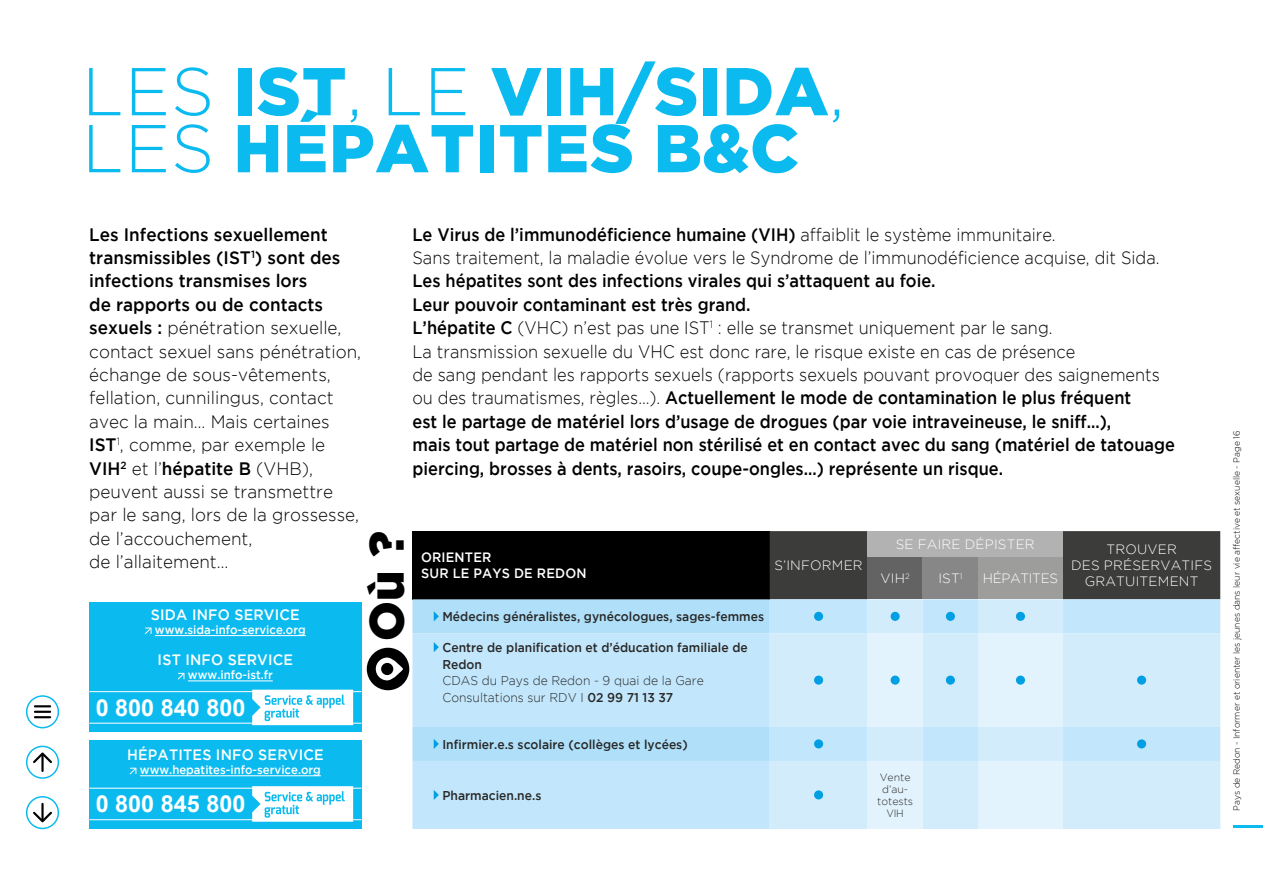
<style>
.page{position:relative;width:1263px;height:893px;background:#fff}
.page>*{position:absolute;margin:0;border:0;box-sizing:border-box;transform-origin:0 0}
.t1{font:900 67.5px/57px "Gotham";letter-spacing:.015em;color:#0bbbef}
.t2{font:900 48px "Gotham";color:#000}
.t3{font:700 23.4px "Arial";color:#fff}
.t4{font:500 18px/23.4px "Gotham";color:#000;scale:.91 1}
.t5{font:300 18px/23.4px "Gotham";color:#000;scale:.95 1}
.t6{font:300 18px/23.4px "Gotham";color:#000;scale:.91 1}
.t7{font:500 15px "Gotham";letter-spacing:.015em;color:#fff;scale:.95 1}
.t8{font:300 13.5px/16.2px "Gotham";letter-spacing:.015em;color:#fff;text-align:center}
.t9{font:500 13.5px/16.2px "Gotham";letter-spacing:.015em;color:#fff;scale:.95 1}
.t10{font:300 13.5px "Gotham";letter-spacing:-.025em;color:#fff}
.t11{font:500 12.75px/16.5px "Gotham";color:#282827;scale:.95 1}
.t12{font:300 12.75px/16.5px "Gotham";color:#282827;scale:.95 1}
.t13{font:500 12px "Gotham";color:#fff;scale:.95 1}
.t14{font:300 10.5px/12px "Gotham";color:#282827;text-align:center}
.t15{font:300 9px "Gotham";color:#000;scale:.95 1}
.t16{font:300 7.8px "Gotham";color:#fff}
.s1{font-weight:300}
.s2{font-weight:500}
</style>
<div class="page">
<div style="left:26px;top:695px;width:33px;height:33px;border:2px solid #0bbbef;border-radius:50%"></div>
<div style="left:26px;top:746px;width:33px;height:33px;border:2px solid #0bbbef;border-radius:50%"></div>
<div style="left:26px;top:796px;width:33px;height:33px;border:2px solid #0bbbef;border-radius:50%"></div>
<svg style="left:33px;top:752px;width:19px;height:11px"></svg>
<hr style="left:41px;top:755px;width:3px;height:17px;background:#000">
<svg style="left:33px;top:812px;width:19px;height:10px"></svg>
<hr style="left:41px;top:803px;width:3px;height:17px;background:#000">
<svg style="left:34px;top:705px;width:17px;height:13px"></svg>
<div style="left:89px;top:740px;width:272px;height:88px;background:#0bbbef"></div>
<div style="left:89px;top:602px;width:272px;height:129px;background:#0bbbef"></div>
<hr style="left:140px;top:775px;width:181px;height:1px;background:#fff">
<svg style="left:130px;top:768px;width:6px;height:6px"></svg>
<hr style="left:89px;top:788px;width:272px;height:1px;background:#fff">
<hr style="left:89px;top:819px;width:272px;height:1px;background:#fff">
<svg style="left:252px;top:786px;width:101px;height:36px"></svg>
<hr style="left:155px;top:635px;width:151px;height:1px;background:#fff">
<hr style="left:188px;top:681px;width:85px;height:1px;background:#fff">
<svg style="left:145px;top:627px;width:7px;height:7px"></svg>
<svg style="left:178px;top:673px;width:6px;height:6px"></svg>
<hr style="left:89px;top:691px;width:272px;height:1px;background:#fff">
<hr style="left:89px;top:723px;width:272px;height:1px;background:#fff">
<svg style="left:252px;top:690px;width:101px;height:35px"></svg>
<div style="left:412px;top:531px;width:358px;height:68px;background:#000"></div>
<div style="left:770px;top:531px;width:450px;height:68px;background:#3c3c3b"></div>
<div style="left:867px;top:531px;width:196px;height:27px;background:#b3b2b2"></div>
<div style="left:867px;top:558px;width:56px;height:41px;background:#646363"></div>
<div style="left:923px;top:558px;width:55px;height:41px;background:#878787"></div>
<div style="left:978px;top:558px;width:85px;height:41px;background:#9d9d9c"></div>
<svg style="left:412px;top:599px;width:358px;height:230px;fill:#c2e6fb"></svg>
<svg style="left:770px;top:599px;width:450px;height:230px;fill:#d2ecfc"></svg>
<svg style="left:867px;top:633px;width:196px;height:196px"></svg>
<svg style="left:434px;top:611px;width:5px;height:10px"></svg>
<div style="left:814px;top:612px;width:9px;height:9px;background:#009fe3;border-radius:50%"></div>
<div style="left:890px;top:612px;width:10px;height:9px;background:#009fe3;border-radius:50%"></div>
<div style="left:946px;top:612px;width:9px;height:9px;background:#009fe3;border-radius:50%"></div>
<div style="left:1016px;top:612px;width:9px;height:9px;background:#009fe3;border-radius:50%"></div>
<svg style="left:434px;top:642px;width:5px;height:10px"></svg>
<div style="left:814px;top:676px;width:9px;height:9px;background:#009fe3;border-radius:50%"></div>
<div style="left:890px;top:676px;width:10px;height:9px;background:#009fe3;border-radius:50%"></div>
<div style="left:946px;top:676px;width:9px;height:9px;background:#009fe3;border-radius:50%"></div>
<div style="left:1016px;top:676px;width:9px;height:9px;background:#009fe3;border-radius:50%"></div>
<div style="left:1137px;top:676px;width:9px;height:9px;background:#009fe3;border-radius:50%"></div>
<svg style="left:434px;top:739px;width:5px;height:10px"></svg>
<div style="left:814px;top:739px;width:9px;height:9px;background:#009fe3;border-radius:50%"></div>
<div style="left:1137px;top:739px;width:9px;height:9px;background:#009fe3;border-radius:50%"></div>
<svg style="left:434px;top:790px;width:5px;height:10px"></svg>
<div style="left:814px;top:790px;width:9px;height:9px;background:#009fe3;border-radius:50%"></div>
<div style="left:367px;top:648px;width:42px;height:42px;background:#000;border-radius:50%"></div>
<svg style="left:376px;top:658px;width:27px;height:22px"></svg>
<hr style="left:1233px;top:825px;width:30px;height:2px;background:#0bbbef">
<h1 class="t1" style="left:82px;top:61px;width:764px"><span class="s1">LES</span> IST<span class="s1">, LE</span> VIH/SIDA<span class="s1">,<br>LES</span> HÉPATITES B&amp;C</h1>
<p class="t5" style="left:89px;top:222px;width:288px"><span class="s2">Les Infections sexuellement transmissibles (IST</span><sup>1</sup><span class="s2">) sont des infections transmises lors<br>de rapports ou de contacts sexuels :</span> pénétration sexuelle, contact sexuel sans pénétration, échange de sous-vêtements, fellation, cunnilingus, contact avec la main… Mais certaines<br><span class="s2">IST</span><sup>1</sup>, comme, par exemple le<br><span class="s2">VIH</span><sup>2</sup> et l’<span class="s2">hépatite B</span> (VHB), peuvent aussi se transmettre par le sang, lors de la grossesse, de l’accouchement,<br>de l’allaitement…</p>
<h2 class="t2" style="left:359px;top:641px;width:111px;rotate:-90deg">Où ?</h2>
<p class="t7" style="left:151px;top:606px;width:158px">SIDA INFO SERVICE</p>
<p class="t13" style="left:155px;top:623px;width:160px">www.sida-info-service.org</p>
<p class="t7" style="left:158px;top:651px;width:144px">IST INFO SERVICE</p>
<p class="t13" style="left:188px;top:668px;width:91px">www.info-ist.fr</p>
<p class="t3" style="left:96px;top:692px;width:151px">0 800 840 800</p>
<p class="t7" style="left:127px;top:746px;width:208px">HÉPATITES INFO SERVICE</p>
<p class="t13" style="left:140px;top:763px;width:192px">www.hepatites-info-service.org</p>
<p class="t3" style="left:96px;top:788px;width:151px">0 800 845 800</p>
<p class="t6" style="left:412px;top:222px;width:822px"><span class="s2">Le Virus de l’immunodéficience humaine (VIH)</span> affaiblit le système immunitaire.<br>Sans traitement, la maladie évolue vers le Syndrome de l’immunodéficience acquise, dit Sida.</p>
<p class="t4" style="left:412px;top:269px;width:839px">Les hépatites sont des infections virales qui s’attaquent au foie.<br>Leur pouvoir contaminant est très grand.<br>L’hépatite C <span class="s1">(VHC) n’est pas une IST</span><sup>1</sup> <span class="s1">: elle se transmet uniquement par le sang.<br>La transmission sexuelle du VHC est donc rare, le risque existe en cas de présence<br>de sang pendant les rapports sexuels (rapports sexuels pouvant provoquer des saignements ou des traumatismes, règles…).</span> Actuellement le mode de contamination le plus fréquent<br>est le partage de matériel lors d’usage de drogues (par voie intraveineuse, le sniff…),<br>mais tout partage de matériel non stérilisé et en contact avec du sang (matériel de tatouage piercing, brosses à dents, rasoirs, coupe-ongles…) représente un risque.</p>
<p class="t9" style="left:421px;top:549px;width:176px">ORIENTER<br>SUR LE PAYS DE REDON</p>
<p class="t8" style="left:774px;top:557px;width:90px">S’INFORMER</p>
<p class="t11" style="left:442px;top:608px;width:340px">Médecins généralistes, gynécologues, sages-femmes</p>
<p class="t11" style="left:442px;top:639px;width:323px">Centre de planification et d’éducation familiale de<br>Redon</p>
<p class="t12" style="left:442px;top:672px;width:277px">CDAS du Pays de Redon - 9 quai de la Gare<br>Consultations sur RDV I <span class="s2">02 99 71 13 37</span></p>
<p class="t11" style="left:442px;top:736px;width:260px">Infirmier.e.s scolaire (collèges et lycées)</p>
<p class="t11" style="left:442px;top:787px;width:106px">Pharmacien.ne.s</p>
<p class="t8" style="left:896px;top:536px;width:140px">SE FAIRE DÉPISTER</p>
<p class="t8" style="left:1071px;top:541px;width:142px">TROUVER<br>DES PRÉSERVATIFS</p>
<p class="t16" style="left:905px;top:572px;width:6px">2</p>
<p class="t8" style="left:938px;top:570px;width:26px">IST<sup>1</sup></p>
<p class="t10" style="left:983px;top:571px;width:77px">HÉPATITES</p>
<p class="t8" style="left:880px;top:570px;width:26px">VIH</p>
<p class="t8" style="left:1085px;top:573px;width:115px">GRATUITEMENT</p>
<p class="t14" style="left:877px;top:771px;width:37px">Vente d’au&shy;totests<br>VIH</p>
<p class="t15" style="left:1232px;top:811px;width:402px;rotate:-90deg">Pays de Redon - Informer et orienter les jeunes dans leur vie affective et sexuelle - Page 16</p>
</div>
